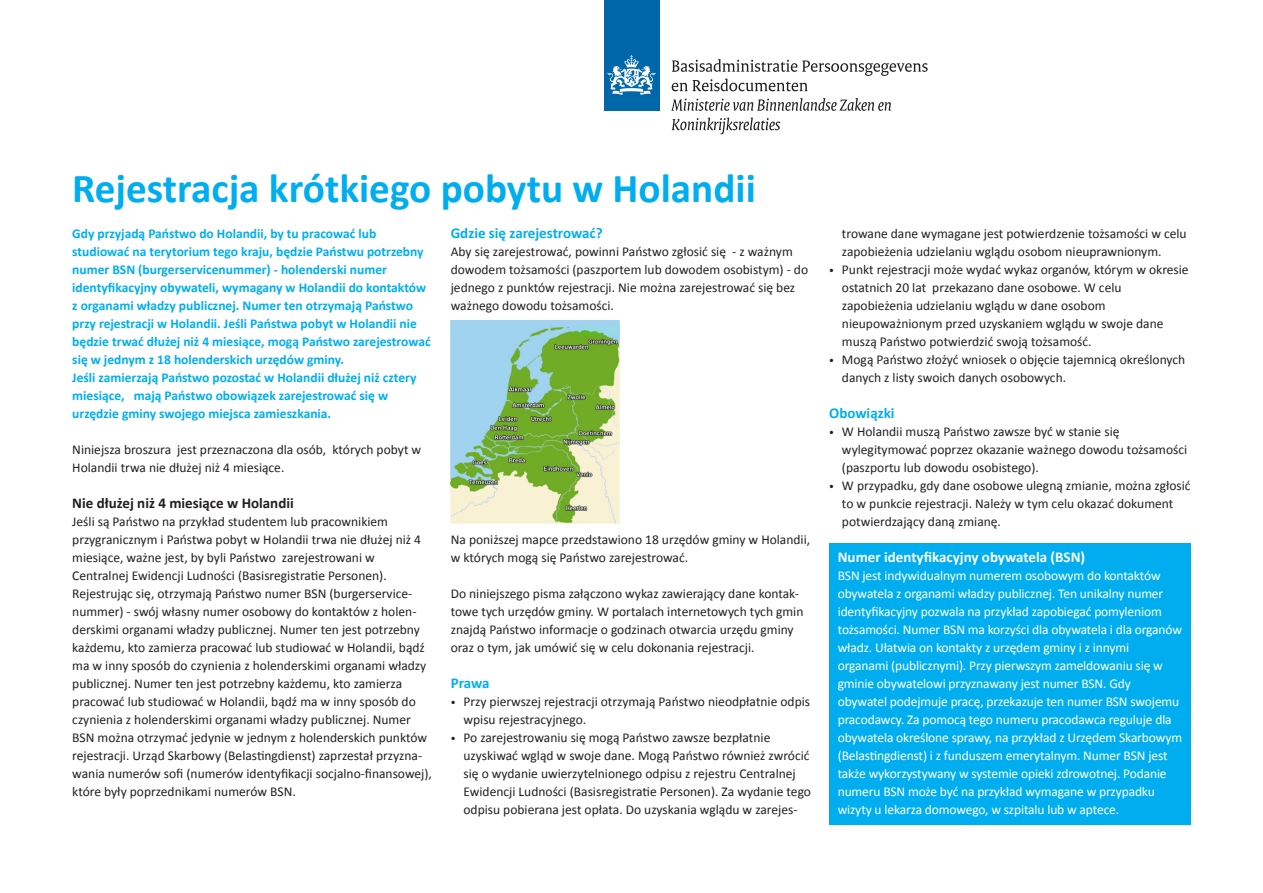
<style>
.page{position:relative;width:1263px;height:893px;background:#fff}
.page>*{position:absolute;margin:0;border:0;box-sizing:border-box;transform-origin:0 0}
._01_RO_Titel{font:700 41.25px "Calibri";color:#00aeef}
._05_RO_Alineakop_Ser{font:700 15px "Calibri";color:#00aeef}
._05_RO_Alineakop_Ser-2{font:700 15px "Calibri";color:#fff}
._05_RO_Alineakop_Ser-3{font:700 15px "Calibri";color:#231f20}
._10_RO_Broodtekst_Sa{font:13.5px/18px "Calibri";color:#231f20}
._21_RO_Kader_Broodte{font:13.5px/18px "Calibri";letter-spacing:-.01em;color:#fff}
._10_RO_Broodtekst_Sa-2{font:700 13.5px/18px "Calibri";color:#00aeef}
.s1{font-family:"Rijksoverheid Serif"}
</style>
<div class="page">
<div style="left:604px;top:0;width:55px;height:111px;background:#0067aa"></div>
<svg style="left:607px;top:55px;width:48px;height:40px"></svg>
<svg style="left:672px;top:59px;width:256px;height:32px"></svg>
<svg style="left:671px;top:98px;width:220px;height:13px"></svg>
<svg style="left:672px;top:118px;width:108px;height:16px"></svg>
<div style="left:829px;top:544px;width:362px;height:281px;background:#00aeef"></div>
<img style="left:451px;top:321px;width:168px;height:202px">
<p class="_01_RO_Titel" style="left:72px;top:162px;width:685px">Rejestracja krótkiego pobytu w Holandii</p>
<p class="_10_RO_Broodtekst_Sa-2" style="left:72px;top:224px;width:360px">Gdy przyjadą Państwo do Holandii, by tu pracować lub studiować na terytorium tego kraju, będzie Państwu potrzebny numer BSN (burgerservicenummer) - holenderski numer identyfikacyjny obywateli, wymagany w Holandii do kontaktów z organami władzy publicznej. Numer ten otrzymają Państwo przy rejestracji w Holandii. Jeśli Państwa pobyt w Holandii nie będzie trwać dłużej niż 4 miesiące, mogą Państwo zarejestrować się w jednym z 18 holenderskich urzędów gminy.</p>
<p class="_10_RO_Broodtekst_Sa-2" style="left:72px;top:368px;width:346px">Jeśli zamierzają Państwo pozostać w Holandii dłużej niż cztery miesiące, mają Państwo obowiązek zarejestrować się w urzędzie gminy swojego miejsca zamieszkania.</p>
<p class="_10_RO_Broodtekst_Sa" style="left:72px;top:440px;width:350px">Niniejsza broszura jest przeznaczona dla osób, których pobyt w<br>Holandii trwa nie dłużej niż 4 miesiące.</p>
<p class="_05_RO_Alineakop_Ser-3" style="left:72px;top:493px;width:223px">Nie dłużej niż 4 miesiące w Holandii</p>
<p class="_10_RO_Broodtekst_Sa" style="left:72px;top:512px;width:361px">Jeśli są Państwo na przykład studentem lub pracownikiem przygranicznym i Państwa pobyt w Holandii trwa nie dłużej niż 4 miesiące, ważne jest, by byli Państwo zarejestrowani w Centralnej Ewidencji Ludności (Basisregistratie Personen).<br>Rejestrując się, otrzymają Państwo numer BSN (burgerservice&shy;nummer) - swój własny numer osobowy do kontaktów z holen&shy;derskimi organami władzy publicznej. Numer ten jest potrzebny każdemu, kto zamierza pracować lub studiować w Holandii, bądź ma w inny sposób do czynienia z holenderskimi organami władzy publicznej. Numer ten jest potrzebny każdemu, kto zamierza pracować lub studiować w Holandii, bądź ma w inny sposób do czynienia z holenderskimi organami władzy publicznej. Numer BSN można otrzymać jedynie w jednym z holenderskich punktów rejestracji. Urząd Skarbowy (Belastingdienst) zaprzestał przyzna&shy;wania numerów sofi (numerów identyfikacji socjalno-finansowej), które były poprzednikami numerów BSN.</p>
<p class="_05_RO_Alineakop_Ser" style="left:451px;top:223px;width:153px">Gdzie się zarejestrować?</p>
<p class="_10_RO_Broodtekst_Sa" style="left:451px;top:242px;width:359px">Aby się zarejestrować, powinni Państwo zgłosić się - z ważnym dowodem tożsamości (paszportem lub dowodem osobistym) - do jednego z punktów rejestracji. Nie można zarejestrować się bez ważnego dowodu tożsamości.</p>
<p class="_10_RO_Broodtekst_Sa" style="left:451px;top:530px;width:361px">Na poniższej mapce przedstawiono 18 urzędów gminy w Holandii, w których mogą się Państwo zarejestrować.</p>
<p class="_10_RO_Broodtekst_Sa" style="left:451px;top:584px;width:354px">Do niniejszego pisma załączono wykaz zawierający dane kontak&shy;towe tych urzędów gminy. W portalach internetowych tych gmin znajdą Państwo informacje o godzinach otwarcia urzędu gminy oraz o tym, jak umówić się w celu dokonania rejestracji.</p>
<p class="_05_RO_Alineakop_Ser" style="left:451px;top:673px;width:40px">Prawa</p>
<p class="_10_RO_Broodtekst_Sa" style="left:463px;top:692px;width:348px;text-indent:-13px"><span class="s1">•</span> Przy pierwszej rejestracji otrzymają Państwo nieodpłatnie odpis wpisu rejestracyjnego.</p>
<p class="_10_RO_Broodtekst_Sa" style="left:463px;top:728px;width:349px;text-indent:-13px"><span class="s1">•</span> Po zarejestrowaniu się mogą Państwo zawsze bezpłatnie uzyskiwać wgląd w swoje dane. Mogą Państwo również zwrócić się o wydanie uwierzytelnionego odpisu z rejestru Centralnej Ewidencji Ludności (Basisregistratie Personen). Za wydanie tego odpisu pobierana jest opłata. Do uzyskania wglądu w zarejes-</p>
<p class="_10_RO_Broodtekst_Sa" style="left:842px;top:224px;width:346px">trowane dane wymagane jest potwierdzenie tożsamości w celu zapobieżenia udzielaniu wglądu osobom nieuprawnionym.</p>
<p class="_10_RO_Broodtekst_Sa" style="left:842px;top:260px;width:348px;text-indent:-13px"><span class="s1">•</span> Punkt rejestracji może wydać wykaz organów, którym w okresie ostatnich 20 lat przekazano dane osobowe. W celu zapobieżenia udzielaniu wglądu w dane osobom nieupoważnionym przed uzyskaniem wglądu w swoje dane muszą Państwo potwierdzić swoją tożsamość.</p>
<p class="_10_RO_Broodtekst_Sa" style="left:842px;top:350px;width:345px;text-indent:-13px"><span class="s1">•</span> Mogą Państwo złożyć wniosek o objęcie tajemnicą określonych danych z listy swoich danych osobowych.</p>
<p class="_05_RO_Alineakop_Ser" style="left:829px;top:403px;width:67px">Obowiązki</p>
<p class="_10_RO_Broodtekst_Sa" style="left:842px;top:422px;width:347px;text-indent:-13px"><span class="s1">•</span> W Holandii muszą Państwo zawsze być w stanie się wylegitymować poprzez okazanie ważnego dowodu tożsamości (paszportu lub dowodu osobistego).</p>
<p class="_10_RO_Broodtekst_Sa" style="left:842px;top:476px;width:350px;text-indent:-13px"><span class="s1">•</span> W przypadku, gdy dane osobowe ulegną zmianie, można zgłosić to w punkcie rejestracji. Należy w tym celu okazać dokument potwierdzający daną zmianę.</p>
<p class="_05_RO_Alineakop_Ser-2" style="left:838px;top:547px;width:249px">Numer identyfikacyjny obywatela (BSN)</p>
<p class="_21_RO_Kader_Broodte" style="left:838px;top:566px;width:346px">BSN jest indywidualnym numerem osobowym do kontaktów obywatela z organami władzy publicznej. Ten unikalny numer identyfikacyjny pozwala na przykład zapobiegać pomyleniom tożsamości. Numer BSN ma korzyści dla obywatela i dla organów władz. Ułatwia on kontakty z urzędem gminy i z innymi organami (publicznymi). Przy pierwszym zameldowaniu się w gminie obywatelowi przyznawany jest numer BSN. Gdy obywatel podejmuje pracę, przekazuje ten numer BSN swojemu pracodawcy. Za pomocą tego numeru pracodawca reguluje dla obywatela określone sprawy, na przykład z Urzędem Skarbowym (Belastingdienst) i z funduszem emerytalnym. Numer BSN jest także wykorzystywany w systemie opieki zdrowotnej. Podanie numeru BSN może być na przykład wymagane w przypadku wizyty u lekarza domowego, w szpitalu lub w aptece.</p>
</div>
